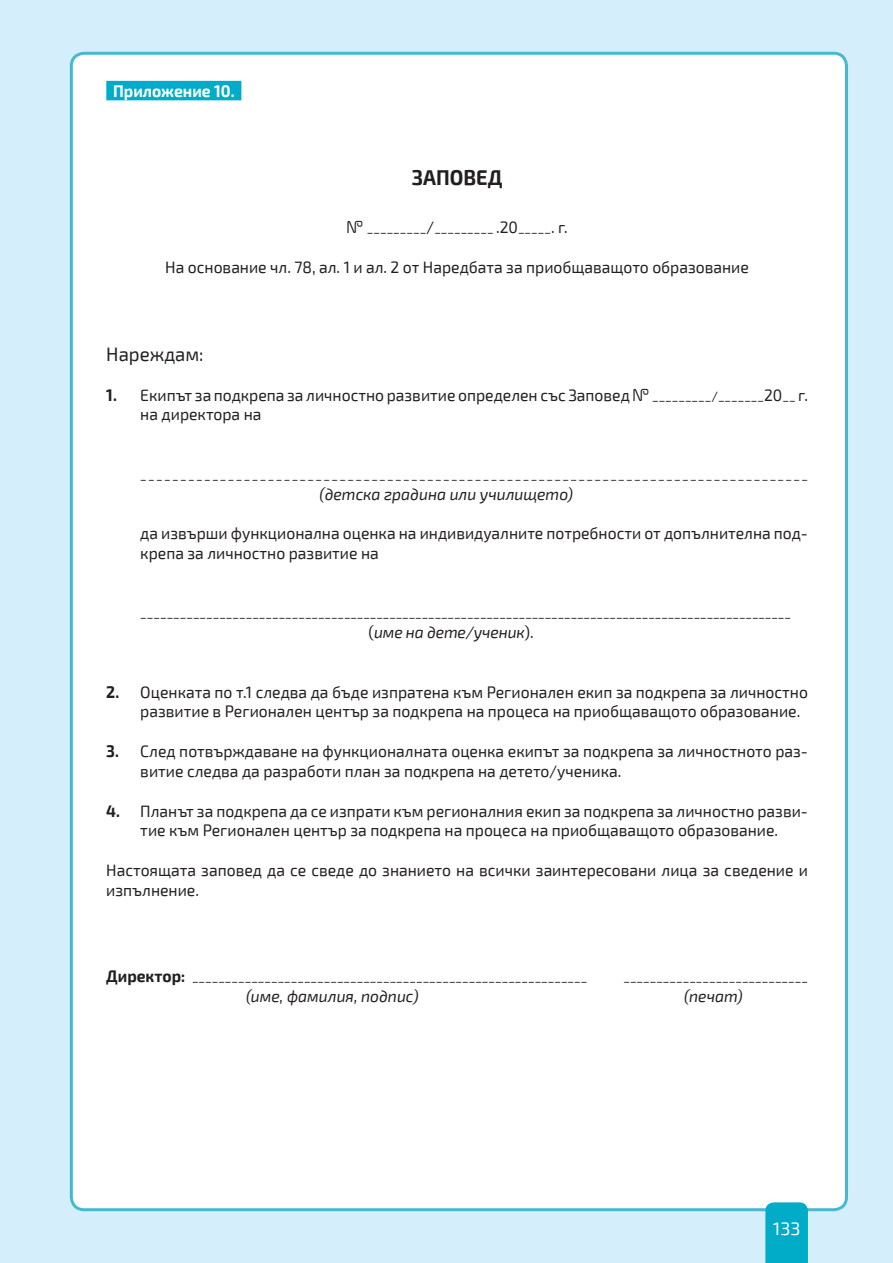
<style>
.page{position:relative;width:893px;height:1263px;background:#d4effb}
.page>*{position:absolute;margin:0;border:0;box-sizing:border-box;transform-origin:0 0}
.t1{font:700 21px "Exo 2";color:#231f20;scale:.95 1}
.t2{font:19.5px "Exo 2";color:#231f20;scale:.95 1}
.t3{font:18px "Exo 2";color:#fff}
.t4{font:16.5px/19.8px "Exo 2";color:#231f20;scale:.95 1}
.t5{font:italic 16.5px "Exo 2";color:#231f20;scale:.95 1}
.t6{font:700 16.5px "Exo 2";color:#fff;scale:.95 1}
.t7{font:12px "Exo 2";color:#231f20;scale:.95 1}
.s1{font-family:"Exo";font-size:16.5px}
.s2{font-size:16.5px}
.s3{font-weight:700}
.s4{font-family:"Exo"}
.s5{font-size:12px}
.s6{font-size:13.5px}
.s7{font-style:normal}
.s8{font-weight:700;font-size:16.5px}
</style>
<div class="page">
<div style="left:71px;top:53px;width:775px;height:1157px;background:#fff;border-radius:13px"></div>
<div style="left:765px;top:1202px;width:43px;height:61px;background:#00acc7"></div>
<div style="left:106px;top:81px;width:135px;height:19px;background:#00acc7"></div>
<p class="t6" style="left:113px;top:81px;width:129px">Приложение 10.</p>
<p class="t1" style="left:412px;top:165px;width:97px">ЗАПОВЕД</p>
<p class="t7" style="left:346px;top:222px;width:235px"><span class="s1">№</span> _________<span class="s2">/</span>_________ <span class="s2">.20</span>_____<span class="s2">. г.</span></p>
<p class="t4" style="left:165px;top:257px;width:616px">На основание чл. 78, ал. 1 и ал. 2 от Наредбата за приобщаващото образование</p>
<p class="t2" style="left:106px;top:343px;width:104px">Нареждам:</p>
<p class="t4" style="left:140px;top:385px;width:704px;text-indent:-34px"><span class="s3">1.</span> Екипът за подкрепа за личностно развитие определен със Заповед <span class="s4">№</span> <span class="s5">_________</span><span class="s6">/</span><span class="s5">_______</span>20<span class="s5">__</span> г. на директора на</p>
<p class="t7" style="left:140px;top:469px;width:704px">____________________________________________________________________________________</p>
<p class="t5" style="left:320px;top:484px;width:268px">(детска градина или училището)</p>
<p class="t4" style="left:140px;top:524px;width:704px">да извърши функционална оценка на индивидуалните потребности от допълнителна под&shy;крепа за личностно развитие на</p>
<p class="t7" style="left:140px;top:607px;width:686px">____________________________________________________________________________________________________</p>
<p class="t5" style="left:369px;top:623px;width:175px"><span class="s7">(</span>име на дете/ученик<span class="s7">).</span></p>
<p class="t4" style="left:140px;top:682px;width:704px;text-indent:-34px"><span class="s3">2.</span> Оценката по т.1 следва да бъде изпратена към Регионален екип за подкрепа за личностно развитие в Регионален център за подкрепа на процеса на приобщаващото образование.</p>
<p class="t4" style="left:140px;top:742px;width:704px;text-indent:-34px"><span class="s3">3.</span> След потвърждаване на функционалната оценка екипът за подкрепа за личностното раз&shy;витие следва да разработи план за подкрепа на детето/ученика.</p>
<p class="t4" style="left:106px;top:801px;width:740px;text-align:center"><span class="s3">4.</span> Планът за подкрепа да се изпрати към регионалния екип за подкрепа за личностно разви&shy;тие към Регионален център за подкрепа на процеса на приобщаващото образование.</p>
<p class="t4" style="left:106px;top:860px;width:740px">Настоящата заповед да се сведе до знанието на всички заинтересовани лица за сведение и изпълнение.</p>
<p class="t7" style="left:106px;top:971px;width:508px"><span class="s8">Директор:</span> ____________________________________________________________</p>
<p class="t7" style="left:623px;top:971px;width:196px">____________________________</p>
<p class="t5" style="left:246px;top:986px;width:183px">(име, фамилия, подпис)</p>
<p class="t5" style="left:684px;top:986px;width:63px">(печат)</p>
<p class="t3" style="left:773px;top:1218px;width:29px">133</p>
</div>
